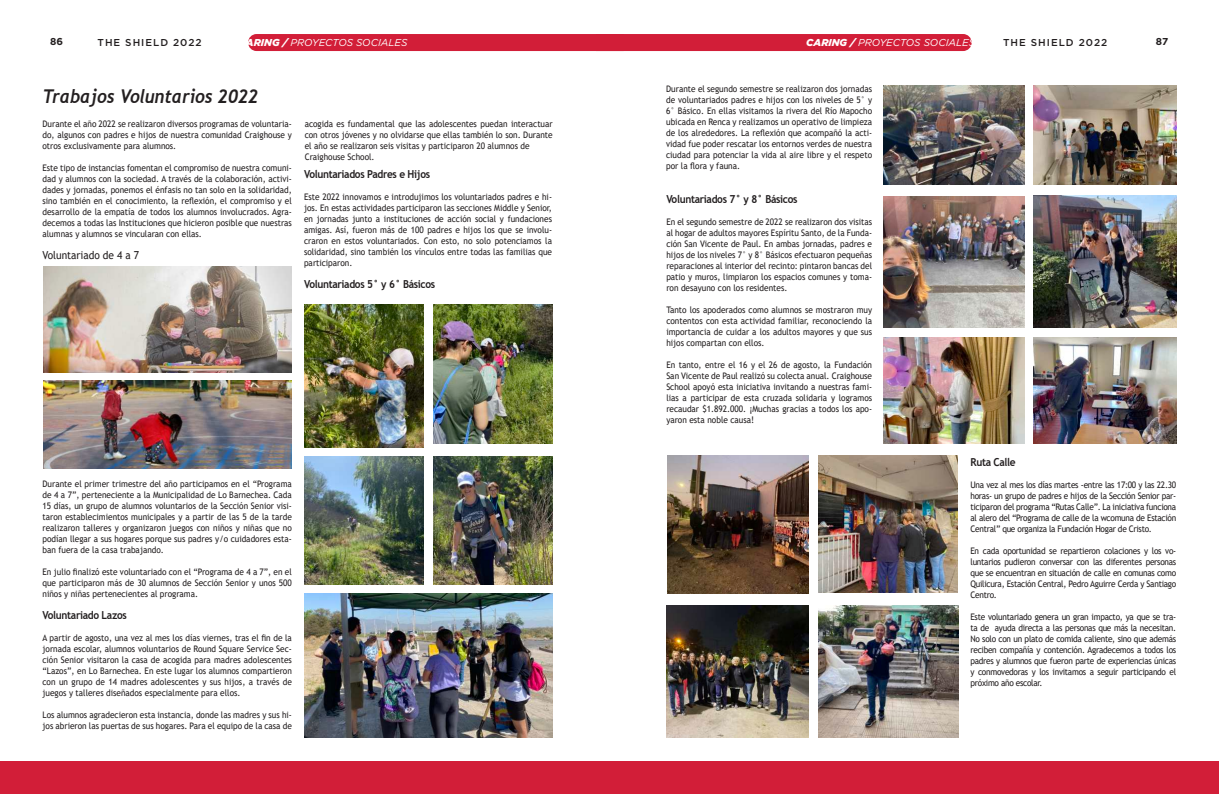
<style>
.page{position:relative;width:1219px;height:794px;background:#fff}
.page>*{position:absolute;margin:0;border:0;box-sizing:border-box;transform-origin:0 0}
.t1{font:italic 700 19px "Trebuchet";color:#231f20;scale:.9 1}
.t2{font:700 11px "Trebuchet MS";letter-spacing:-.03em;color:#231f20;scale:.92 1}
.t3{font:11px "Trebuchet MS";color:#231f20;scale:.92 1}
.t4{font:italic 10px "Gotham";color:#fff}
.t5{font:500 10px "Gotham";letter-spacing:.1em;color:#231f20}
.t6{font:700 10px "Gotham";color:#231f20}
.t7{font:9px/11px "Trebuchet MS";color:#231f20;text-align:justify;scale:.92 1}
.s1{font-weight:900}
</style>
<div class="page">
<div style="left:0;top:761px;width:1219px;height:33px;background:#d21e38"></div>
<img style="left:43px;top:266px;width:249px;height:106px">
<img style="left:43px;top:381px;width:249px;height:88px">
<img style="left:305px;top:305px;width:119px;height:142px">
<img style="left:434px;top:305px;width:118px;height:138px">
<img style="left:305px;top:456px;width:119px;height:128px">
<img style="left:433px;top:456px;width:119px;height:128px">
<img style="left:305px;top:594px;width:247px;height:143px">
<div style="left:248px;top:34px;width:724px;height:17px;background:#d21e38"></div>
<img style="left:883px;top:85px;width:142px;height:100px">
<img style="left:1033px;top:85px;width:143px;height:100px">
<img style="left:883px;top:196px;width:142px;height:131px">
<img style="left:1033px;top:196px;width:143px;height:131px">
<img style="left:883px;top:337px;width:142px;height:106px">
<img style="left:1033px;top:337px;width:143px;height:106px">
<img style="left:667px;top:455px;width:141px;height:139px">
<img style="left:818px;top:455px;width:140px;height:138px">
<img style="left:666px;top:605px;width:142px;height:132px">
<img style="left:818px;top:605px;width:141px;height:132px">
<p class="t6" style="left:50px;top:37px;width:14px">86</p>
<p class="t5" style="left:98px;top:38px;width:106px">THE SHIELD 2022</p>
<p class="t4" style="left:239px;top:38px;width:170px"><span class="s1">CARING /</span> PROYECTOS SOCIALES</p>
<h1 class="t1" style="left:43px;top:84px;width:241px">Trabajos Voluntarios 2022</h1>
<p class="t7" style="left:43px;top:118px;width:273px">Durante el año 2022 se realizaron diversos programas de voluntaria&shy;do, algunos con padres e hijos de nuestra comunidad Craighouse y otros exclusivamente para alumnos.</p>
<p class="t7" style="left:43px;top:163px;width:273px">Este tipo de instancias fomentan el compromiso de nuestra comuni&shy;dad y alumnos con la sociedad. A través de la colaboración, activi&shy;dades y jornadas, ponemos el énfasis no tan solo en la solidaridad, sino también en el conocimiento, la re昀氀exión, el compromiso y el desarrollo de la empatía de todos los alumnos involucrados. Agra&shy;decemos a todas las Instituciones que hicieron posible que nuestras alumnas y alumnos se vincularan con ellas.</p>
<p class="t3" style="left:43px;top:248px;width:106px">Voluntariado de 4 a 7</p>
<p class="t7" style="left:305px;top:118px;width:271px;text-align:left">acogida es fundamental que las adolescentes puedan interactuar con otros jóvenes y no olvidarse que ellas también lo son. Durante el año se realizaron seis visitas y participaron 20 alumnos de Craighouse School.</p>
<p class="t2" style="left:304px;top:169px;width:139px">Voluntariados Padres e Hijos</p>
<p class="t7" style="left:304px;top:192px;width:271px">Este 2022 innovamos e introdujimos los voluntariados padres e hi&shy;jos. En estas actividades participaron las secciones Middle y Senior, en jornadas junto a instituciones de acción social y fundaciones amigas. Así, fueron más de 100 padres e hijos los que se involu&shy;craron en estos voluntariados. Con esto, no solo potenciamos la solidaridad, sino también los vínculos entre todas las familias que participaron.</p>
<p class="t2" style="left:304px;top:279px;width:144px">Voluntariados 5° y 6° Básicos</p>
<p class="t7" style="left:43px;top:479px;width:273px">Durante el primer trimestre del año participamos en el “Programa de 4 a 7”, perteneciente a la Municipalidad de Lo Barnechea. Cada 15 días, un grupo de alumnos voluntarios de la Sección Senior visi&shy;taron establecimientos municipales y a partir de las 5 de la tarde realizaron talleres y organizaron juegos con niños y niñas que no podían llegar a sus hogares porque sus padres y/o cuidadores esta&shy;ban fuera de la casa trabajando.</p>
<p class="t7" style="left:43px;top:566px;width:273px">En julio 昀椀nalizó este voluntariado con el “Programa de 4 a 7”, en el que participaron más de 30 alumnos de Sección Senior y unos 500 niños y niñas pertenecientes al programa.</p>
<p class="t2" style="left:43px;top:610px;width:93px">Voluntariado Lazos</p>
<p class="t7" style="left:43px;top:632px;width:273px">A partir de agosto, una vez al mes los días viernes, tras el 昀椀n de la jornada escolar, alumnos voluntarios de Round Square Service Sec&shy;ción Senior visitaron la casa de acogida para madres adolescentes “Lazos”, en Lo Barnechea. En este lugar los alumnos compartieron con un grupo de 14 madres adolescentes y sus hijos, a través de juegos y talleres diseñados especialmente para ellos.</p>
<p class="t7" style="left:43px;top:710px;width:273px">Los alumnos agradecieron esta instancia, donde las madres y sus hi&shy;jos abrieron las puertas de sus hogares. Para el equipo de la casa de</p>
<p class="t4" style="left:806px;top:38px;width:170px"><span class="s1">CARING /</span> PROYECTOS SOCIALES</p>
<p class="t5" style="left:1003px;top:38px;width:106px">THE SHIELD 2022</p>
<p class="t6" style="left:1156px;top:37px;width:14px">87</p>
<p class="t7" style="left:666px;top:83px;width:225px">Durante el segundo semestre se realizaron dos jornadas de voluntariados padres e hijos con los niveles de 5° y 6° Básico. En ellas visitamos la rivera del Río Mapocho ubicada en Renca y realizamos un operativo de limpieza de los alrededores. La re昀氀exión que acompañó la acti&shy;vidad fue poder rescatar los entornos verdes de nuestra ciudad para potenciar la vida al aire libre y el respeto por la 昀氀ora y fauna.</p>
<p class="t2" style="left:666px;top:194px;width:144px">Voluntariados 7° y 8° Básicos</p>
<p class="t7" style="left:666px;top:216px;width:225px">En el segundo semestre de 2022 se realizaron dos visitas al hogar de adultos mayores Espíritu Santo, de la Funda&shy;ción San Vicente de Paul. En ambas jornadas, padres e hijos de los niveles 7° y 8° Básicos efectuaron pequeñas reparaciones al interior del recinto: pintaron bancas del patio y muros, limpiaron los espacios comunes y toma&shy;ron desayuno con los residentes.</p>
<p class="t7" style="left:666px;top:305px;width:225px">Tanto los apoderados como alumnos se mostraron muy contentos con esta actividad familiar, reconociendo la importancia de cuidar a los adultos mayores y que sus hijos compartan con ellos.</p>
<p class="t7" style="left:666px;top:360px;width:225px">En tanto, entre el 16 y el 26 de agosto, la Fundación San Vicente de Paul realizó su colecta anual. Craighouse School apoyó esta iniciativa invitando a nuestras fami&shy;lias a participar de esta cruzada solidaria y logramos recaudar $1.892.000. ¡Muchas gracias a todos los apo&shy;yaron esta noble causa!</p>
<p class="t2" style="left:970px;top:457px;width:51px">Ruta Calle</p>
<p class="t7" style="left:970px;top:479px;width:225px">Una vez al mes los días martes -entre las 17:00 y las 22.30 horas- un grupo de padres e hijos de la Sección Senior par&shy;ticiparon del programa “Rutas Calle”. La iniciativa funciona al alero del “Programa de calle de la wcomuna de Estación Central” que organiza la Fundación Hogar de Cristo.</p>
<p class="t7" style="left:970px;top:545px;width:225px">En cada oportunidad se repartieron colaciones y los vo&shy;luntarios pudieron conversar con las diferentes personas que se encuentran en situación de calle en comunas como Quilicura, Estación Central, Pedro Aguirre Cerda y Santiago Centro.</p>
<p class="t7" style="left:970px;top:611px;width:225px">Este voluntariado genera un gran impacto, ya que se tra&shy;ta de ayuda directa a las personas que más la necesitan.<br>No solo con un plato de comida caliente, sino que además reciben compañía y contención. Agradecemos a todos los padres y alumnos que fueron parte de experiencias únicas y conmovedoras y los invitamos a seguir participando el próximo año escolar.</p>
</div>
